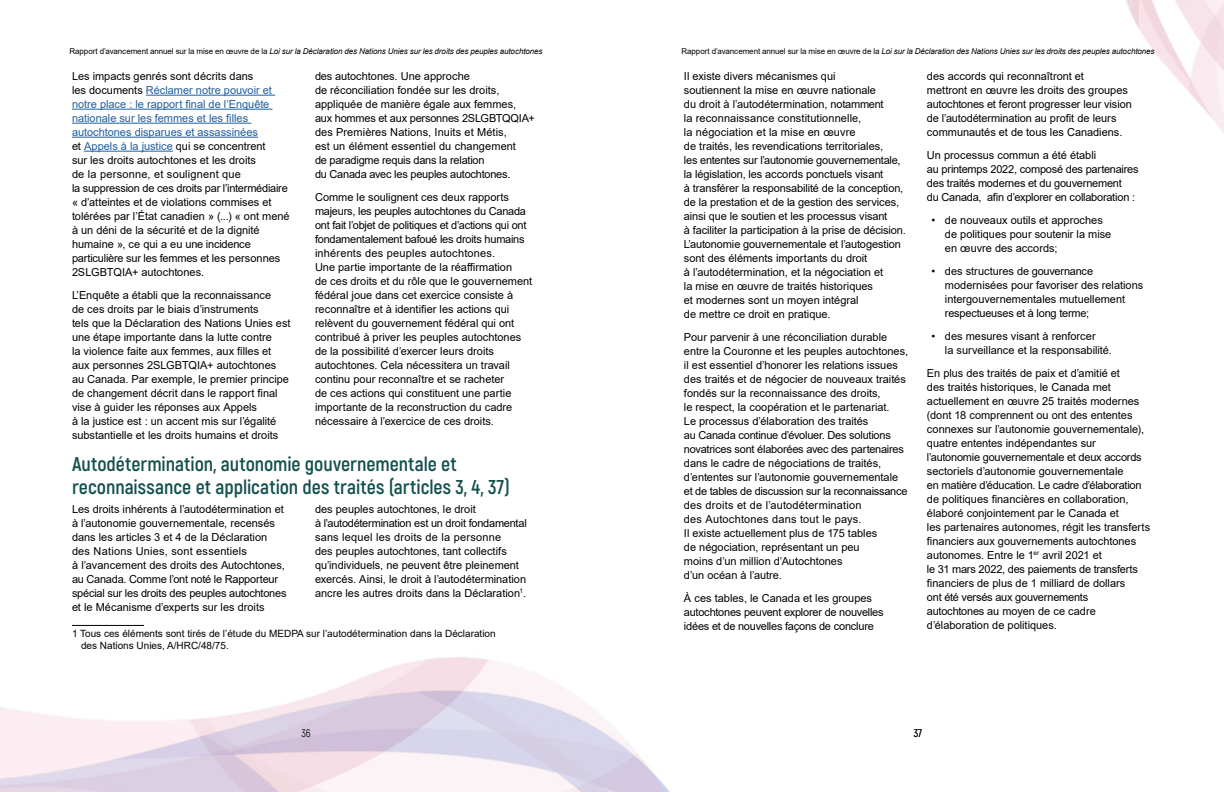
<style>
.page{position:relative;width:1224px;height:792px;background:#fff}
.page>*{position:absolute;margin:0;border:0;box-sizing:border-box;transform-origin:0 0}
.t1{font:700 20px/23px "Akrobat";color:#134f4d}
.t2{font:11px/14px "Arial";letter-spacing:-.005em;color:#000}
.t3{font:11px "Akrobat";color:#000}
.t4{font:10px/12px "Arial";color:#000}
.t5{font:italic 8px "Arial";letter-spacing:-.01em;color:#000}
.s1{font-style:normal}
.s2{color:#215e9e}
</style>
<div class="page">
<hr style="left:146px;top:95px;width:129px;height:1px;background:#215e9e">
<hr style="left:72px;top:109px;width:200px;height:1px;background:#215e9e">
<hr style="left:72px;top:123px;width:179px;height:1px;background:#215e9e">
<hr style="left:72px;top:137px;width:186px;height:1px;background:#215e9e">
<hr style="left:84px;top:151px;width:89px;height:1px;background:#215e9e">
<img style="left:0;top:624px;width:671px;height:168px">
<img style="left:1126px;top:0;width:98px;height:134px">
<p class="t5" style="left:69px;top:46px;width:475px"><span class="s1">Rapport d’avancement annuel sur la mise en œuvre de la</span> Loi sur la Déclaration des Nations Unies sur les droits des peuples autochtones</p>
<p class="t5" style="left:681px;top:46px;width:475px"><span class="s1">Rapport d’avancement annuel sur la mise en œuvre de la</span> Loi sur la Déclaration des Nations Unies sur les droits des peuples autochtones</p>
<p class="t2" style="left:72px;top:69px;width:219px">Les impacts genrés sont décrits dans<br>les documents <span class="s2">Réclamer notre pouvoir et notre place : le rapport final de l’Enquête nationale sur les femmes et les filles autochtones disparues et assassinées<br></span>et <span class="s2">Appels à la justice</span> qui se concentrent<br>sur les droits autochtones et les droits<br>de la personne, et soulignent que<br>la suppression de ces droits par l’intermédiaire « d’atteintes et de violations commises et tolérées par l’État canadien » (...) « ont mené à un déni de la sécurité et de la dignité humaine », ce qui a eu une incidence particulière sur les femmes et les personnes 2SLGBTQIA+ autochtones.</p>
<p class="t2" style="left:72px;top:288px;width:220px">L’Enquête a établi que la reconnaissance<br>de ces droits par le biais d’instruments<br>tels que la Déclaration des Nations Unies est une étape importante dans la lutte contre<br>la violence faite aux femmes, aux filles et aux personnes 2SLGBTQIA+ autochtones au Canada. Par exemple, le premier principe de changement décrit dans le rapport final vise à guider les réponses aux Appels<br>à la justice est : un accent mis sur l’égalité substantielle et les droits humains et droits</p>
<p class="t2" style="left:684px;top:69px;width:223px">Il existe divers mécanismes qui<br>soutiennent la mise en œuvre nationale<br>du droit à l’autodétermination, notamment<br>la reconnaissance constitutionnelle,<br>la négociation et la mise en œuvre<br>de traités, les revendications territoriales,<br>les ententes sur l’autonomie gouvernementale, la législation, les accords ponctuels visant<br>à transférer la responsabilité de la conception, de la prestation et de la gestion des services, ainsi que le soutien et les processus visant<br>à faciliter la participation à la prise de décision.<br>L’autonomie gouvernementale et l’autogestion sont des éléments importants du droit<br>à l’autodétermination, et la négociation et<br>la mise en œuvre de traités historiques<br>et modernes sont un moyen intégral<br>de mettre ce droit en pratique.</p>
<p class="t2" style="left:684px;top:330px;width:226px">Pour parvenir à une réconciliation durable entre la Couronne et les peuples autochtones, il est essentiel d’honorer les relations issues des traités et de négocier de nouveaux traités fondés sur la reconnaissance des droits,<br>le respect, la coopération et le partenariat.<br>Le processus d’élaboration des traités<br>au Canada continue d’évoluer. Des solutions novatrices sont élaborées avec des partenaires dans le cadre de négociations de traités, d’ententes sur l’autonomie gouvernementale et de tables de discussion sur la reconnaissance des droits et de l’autodétermination<br>des Autochtones dans tout le pays.<br>Il existe actuellement plus de 175 tables<br>de négociation, représentant un peu<br>moins d’un million d’Autochtones<br>d’un océan à l’autre.</p>
<p class="t2" style="left:684px;top:591px;width:201px">À ces tables, le Canada et les groupes autochtones peuvent explorer de nouvelles idées et de nouvelles façons de conclure</p>
<p class="t2" style="left:315px;top:69px;width:221px">des autochtones. Une approche<br>de réconciliation fondée sur les droits, appliquée de manière égale aux femmes, aux hommes et aux personnes 2SLGBTQQIA+ des Premières Nations, Inuits et Métis,<br>est un élément essentiel du changement<br>de paradigme requis dans la relation<br>du Canada avec les peuples autochtones.</p>
<p class="t2" style="left:315px;top:190px;width:219px">Comme le soulignent ces deux rapports majeurs, les peuples autochtones du Canada ont fait l’objet de politiques et d’actions qui ont fondamentalement bafoué les droits humains inhérents des peuples autochtones.<br>Une partie importante de la réaffirmation<br>de ces droits et du rôle que le gouvernement fédéral joue dans cet exercice consiste à reconnaître et à identifier les actions qui relèvent du gouvernement fédéral qui ont contribué à priver les peuples autochtones de la possibilité d’exercer leurs droits autochtones. Cela nécessitera un travail continu pour reconnaître et se racheter<br>de ces actions qui constituent une partie importante de la reconstruction du cadre nécessaire à l’exercice de ces droits.</p>
<h1 class="t1" style="left:72px;top:452px;width:439px">Autodétermination, autonomie gouvernementale et reconnaissance et application des traités (articles 3, 4, 37)</h1>
<p class="t2" style="left:72px;top:502px;width:216px">Les droits inhérents à l’autodétermination et à l’autonomie gouvernementale, recensés dans les articles 3 et 4 de la Déclaration des Nations Unies, sont essentiels<br>à l’avancement des droits des Autochtones, au Canada. Comme l’ont noté le Rapporteur spécial sur les droits des peuples autochtones et le Mécanisme d’experts sur les droits</p>
<p class="t2" style="left:315px;top:502px;width:213px">des peuples autochtones, le droit<br>à l’autodétermination est un droit fondamental sans lequel les droits de la personne<br>des peuples autochtones, tant collectifs qu’individuels, ne peuvent être pleinement exercés. Ainsi, le droit à l’autodétermination ancre les autres droits dans la Déclaration<sup>1</sup>.</p>
<p class="t2" style="left:927px;top:69px;width:206px">des accords qui reconnaîtront et<br>mettront en œuvre les droits des groupes autochtones et feront progresser leur vision de l’autodétermination au profit de leurs communautés et de tous les Canadiens.</p>
<p class="t2" style="left:927px;top:148px;width:213px">Un processus commun a été établi<br>au printemps 2022, composé des partenaires des traités modernes et du gouvernement<br>du Canada, afin d’explorer en collaboration :</p>
<p class="t2" style="left:945px;top:213px;width:168px;text-indent:-13px">• de nouveaux outils et approches de politiques pour soutenir la mise en œuvre des accords;</p>
<p class="t2" style="left:945px;top:264px;width:200px;text-indent:-13px">• des structures de gouvernance modernisées pour favoriser des relations intergouvernementales mutuellement respectueuses et à long terme;</p>
<p class="t2" style="left:945px;top:329px;width:168px;text-indent:-13px">• des mesures visant à renforcer<br>la surveillance et la responsabilité.</p>
<p class="t2" style="left:927px;top:366px;width:225px">En plus des traités de paix et d’amitié et<br>des traités historiques, le Canada met actuellement en œuvre 25 traités modernes (dont 18 comprennent ou ont des ententes connexes sur l’autonomie gouvernementale), quatre ententes indépendantes sur l’autonomie gouvernementale et deux accords sectoriels d’autonomie gouvernementale<br>en matière d’éducation. Le cadre d’élaboration de politiques financières en collaboration, élaboré conjointement par le Canada et<br>les partenaires autonomes, régit les transferts financiers aux gouvernements autochtones autonomes. Entre le 1<sup>er</sup> avril 2021 et<br>le 31 mars 2022, des paiements de transferts financiers de plus de 1 milliard de dollars<br>ont été versés aux gouvernements<br>autochtones au moyen de ce cadre d’élaboration de politiques.</p>
<p class="t4" style="left:81px;top:628px;width:416px;text-indent:-9px">1 Tous ces éléments sont tirés de l’étude du MEDPA sur l’autodétermination dans la Déclaration des Nations Unies, A/HRC/48/75.</p>
<p class="t3" style="left:301px;top:727px;width:11px">36</p>
<p class="t3" style="left:914px;top:727px;width:10px">37</p>
</div>
